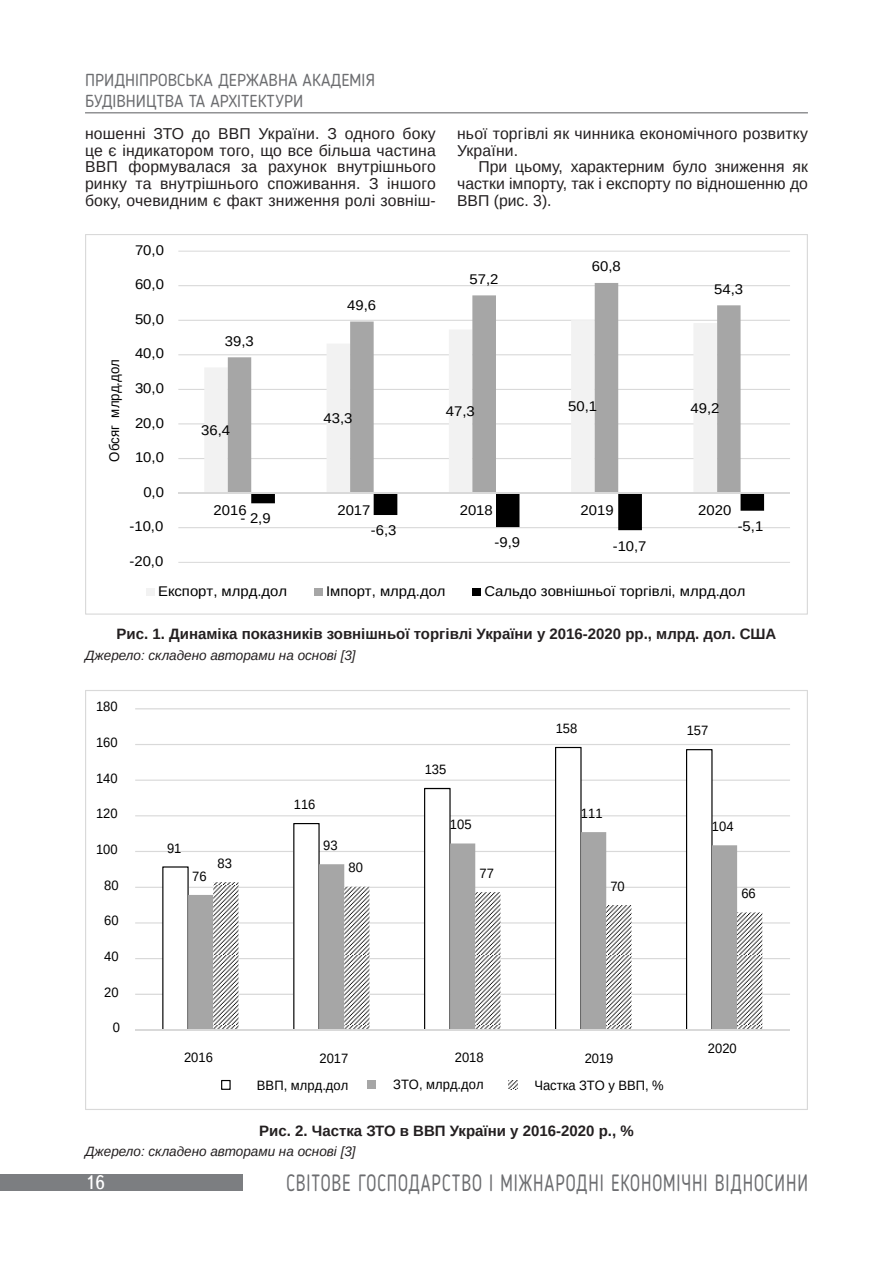
<style>
.page{position:relative;width:893px;height:1263px;background:#fff}
.page>*{position:absolute;margin:0;border:0;box-sizing:border-box;transform-origin:0 0}
.t1{font:23.4px "Blogger Sans";letter-spacing:.05em;color:#6c6d70;scale:.77 1}
.t2{font:19.5px "Ukrainian Text";color:#fff}
.t3{font:17.25px/20.7px "Blogger Sans";color:#6c6d70}
.Текст_основной_G{font:15.75px/16.6px "Arimo";letter-spacing:.01em;color:#231f20;text-align:justify}
.Рисунок{font:700 15px "Arimo";color:#231f20}
.t4{font:14.1px "Arimo";color:#000;scale:1.06 1}
.t5{font:13.95px "Arimo";letter-spacing:.005em;color:#000;scale:.95 1}
.t6{font:13.5px/27.3px "Arimo";color:#000;text-align:right;scale:.96 1}
.Джерело{font:italic 13.5px "Arimo";color:#231f20}
</style>
<div class="page">
<hr style="left:85px;top:112px;width:723px;height:1px;background:#6c6d70">
<div style="left:0;top:1173px;width:242px;height:17px;background:#7c7e81"></div>
<hr style="left:178px;top:562px;width:612px;height:1px;background:#d9d9d9">
<hr style="left:178px;top:527px;width:612px;height:1px;background:#d9d9d9">
<hr style="left:178px;top:458px;width:612px;height:1px;background:#d9d9d9">
<hr style="left:178px;top:423px;width:612px;height:1px;background:#d9d9d9">
<hr style="left:178px;top:389px;width:612px;height:1px;background:#d9d9d9">
<hr style="left:178px;top:354px;width:612px;height:1px;background:#d9d9d9">
<hr style="left:178px;top:320px;width:612px;height:1px;background:#d9d9d9">
<hr style="left:178px;top:285px;width:612px;height:1px;background:#d9d9d9">
<hr style="left:178px;top:251px;width:612px;height:1px;background:#d9d9d9">
<svg style="left:204px;top:355px;width:24px;height:137px;fill:#f2f2f2"></svg>
<svg style="left:228px;top:283px;width:513px;height:209px"></svg>
<svg style="left:251px;top:494px;width:513px;height:36px"></svg>
<hr style="left:178px;top:492px;width:612px;height:2px;background:#d9d9d9">
<div style="left:146px;top:588px;width:8px;height:8px;background:#f2f2f2"></div>
<div style="left:314px;top:588px;width:9px;height:8px;background:#a6a6a6"></div>
<div style="left:473px;top:588px;width:8px;height:8px;background:#000"></div>
<hr style="left:135px;top:994px;width:655px;height:1px;background:#d9d9d9">
<hr style="left:135px;top:958px;width:655px;height:1px;background:#d9d9d9">
<hr style="left:135px;top:922px;width:655px;height:1px;background:#d9d9d9">
<hr style="left:135px;top:887px;width:655px;height:1px;background:#d9d9d9">
<hr style="left:135px;top:851px;width:655px;height:1px;background:#d9d9d9">
<hr style="left:135px;top:815px;width:655px;height:1px;background:#d9d9d9">
<hr style="left:135px;top:779px;width:655px;height:2px;background:#d9d9d9">
<hr style="left:135px;top:744px;width:655px;height:1px;background:#d9d9d9">
<hr style="left:135px;top:708px;width:655px;height:1px;background:#d9d9d9">
<svg style="left:162px;top:866px;width:26px;height:163px"></svg>
<svg style="left:293px;top:823px;width:27px;height:9px"></svg>
<svg style="left:424px;top:788px;width:27px;height:44px"></svg>
<svg style="left:555px;top:747px;width:27px;height:85px"></svg>
<svg style="left:686px;top:749px;width:26px;height:83px"></svg>
<svg style="left:188px;top:832px;width:549px;height:197px"></svg>
<svg style="left:213px;top:882px;width:549px;height:147px"></svg>
<hr style="left:135px;top:1029px;width:655px;height:1px;background:#d9d9d9">
<svg style="left:221px;top:1080px;width:10px;height:10px"></svg>
<div style="left:367px;top:1080px;width:8px;height:9px;background:#a6a6a6"></div>
<svg style="left:509px;top:1080px;width:8px;height:9px"></svg>
<p class="t3" style="left:85px;top:69px;width:291px">ПРИДНІПРОВСЬКА ДЕРЖАВНА АКАДЕМІЯ<br>БУДІВНИЦТВА ТА АРХІТЕКТУРИ</p>
<p class="Текст_основной_G" style="left:85px;top:125px;width:352px">ношенні ЗТО до ВВП України. З одного боку це є індикатором того, що все більша частина ВВП формувалася за рахунок внутрішнього ринку та внутрішнього споживання. З іншого боку, очевидним є факт зниження ролі зовніш-</p>
<p class="Текст_основной_G" style="left:457px;top:125px;width:352px">ньої торгівлі як чинника економічного розвитку<br>України.</p>
<p class="Текст_основной_G" style="left:457px;top:159px;width:352px;text-indent:21px">При цьому, характерним було зниження як частки імпорту, так і експорту по відношенню до ВВП (рис. 3).</p>
<p class="t5" style="left:106px;top:462px;width:110px;rotate:-90deg">Обсяг млрд.дол</p>
<p class="t4" style="left:135px;top:242px;width:29px">70,0</p>
<p class="t4" style="left:135px;top:277px;width:29px">60,0</p>
<p class="t4" style="left:135px;top:311px;width:29px">50,0</p>
<p class="t4" style="left:135px;top:346px;width:29px">40,0</p>
<p class="t4" style="left:135px;top:380px;width:29px">30,0</p>
<p class="t4" style="left:135px;top:415px;width:29px">20,0</p>
<p class="t4" style="left:135px;top:449px;width:29px">10,0</p>
<p class="t4" style="left:143px;top:484px;width:21px">0,0</p>
<p class="t4" style="left:129px;top:518px;width:33px">-10,0</p>
<p class="t4" style="left:129px;top:553px;width:33px">-20,0</p>
<p class="t4" style="left:225px;top:333px;width:29px">39,3</p>
<p class="t4" style="left:201px;top:422px;width:29px">36,4</p>
<p class="t4" style="left:347px;top:297px;width:29px">49,6</p>
<p class="t4" style="left:324px;top:410px;width:29px">43,3</p>
<p class="t4" style="left:469px;top:271px;width:29px">57,2</p>
<p class="t4" style="left:592px;top:259px;width:29px">60,8</p>
<p class="t4" style="left:714px;top:281px;width:29px">54,3</p>
<p class="t4" style="left:446px;top:403px;width:29px">47,3</p>
<p class="t4" style="left:568px;top:398px;width:29px">50,1</p>
<p class="t4" style="left:690px;top:400px;width:29px">49,2</p>
<p class="t4" style="left:214px;top:502px;width:33px">2016</p>
<p class="t4" style="left:337px;top:502px;width:33px">2017</p>
<p class="t4" style="left:460px;top:502px;width:33px">2018</p>
<p class="t4" style="left:581px;top:502px;width:33px">2019</p>
<p class="t4" style="left:698px;top:502px;width:33px">2020</p>
<p class="t4" style="left:240px;top:511px;width:30px">- 2,9</p>
<p class="t4" style="left:738px;top:518px;width:26px">-5,1</p>
<p class="t4" style="left:371px;top:522px;width:26px">-6,3</p>
<p class="t4" style="left:495px;top:535px;width:26px">-9,9</p>
<p class="t4" style="left:613px;top:538px;width:33px">-10,7</p>
<p class="t4" style="left:158px;top:583px;width:123px">Експорт, млрд.дол</p>
<p class="t4" style="left:326px;top:583px;width:114px">Імпорт, млрд.дол</p>
<p class="t4" style="left:484px;top:583px;width:248px">Сальдо зовнішньої торгівлі, млрд.дол</p>
<p class="Рисунок" style="left:117px;top:624px;width:661px">Рис. 1. Динаміка показників зовнішньої торгівлі України у 2016-2020 рр., млрд. дол. США</p>
<p class="Джерело" style="left:85px;top:646px;width:272px">Джерело: складено авторами на основі [3]</p>
<p class="t6" style="left:96px;top:693px;width:24px">180</p>
<p class="t6" style="left:96px;top:728px;width:24px">160</p>
<p class="t6" style="left:96px;top:764px;width:24px">140</p>
<p class="t6" style="left:96px;top:800px;width:24px">120</p>
<p class="t6" style="left:96px;top:836px;width:24px">100</p>
<p class="t6" style="left:104px;top:871px;width:17px">80</p>
<p class="t6" style="left:104px;top:907px;width:17px">60</p>
<p class="t6" style="left:104px;top:943px;width:17px">40</p>
<p class="t6" style="left:104px;top:978px;width:17px">20</p>
<p class="t6" style="left:113px;top:1014px;width:9px">0</p>
<p class="t6" style="left:294px;top:791px;width:24px">116</p>
<p class="t6" style="left:167px;top:834px;width:17px">91</p>
<p class="t6" style="left:192px;top:862px;width:17px">76</p>
<p class="t6" style="left:323px;top:832px;width:17px">93</p>
<p class="t6" style="left:218px;top:850px;width:17px">83</p>
<p class="t6" style="left:348px;top:854px;width:17px">80</p>
<p class="t6" style="left:425px;top:756px;width:24px">135</p>
<p class="t6" style="left:450px;top:811px;width:24px">105</p>
<p class="t6" style="left:479px;top:860px;width:17px">77</p>
<p class="t6" style="left:556px;top:715px;width:24px">158</p>
<p class="t6" style="left:687px;top:717px;width:24px">157</p>
<p class="t6" style="left:581px;top:800px;width:24px">111</p>
<p class="t6" style="left:610px;top:872px;width:17px">70</p>
<p class="t6" style="left:712px;top:813px;width:24px">104</p>
<p class="t6" style="left:741px;top:880px;width:17px">66</p>
<p class="t6" style="left:184px;top:1043px;width:32px">2016</p>
<p class="t6" style="left:257px;top:1045px;width:97px">2017<br>ВВП, млрд.дол</p>
<p class="t6" style="left:393px;top:1043px;width:96px">2018<br>ЗТО, млрд.дол</p>
<p class="t6" style="left:534px;top:1045px;width:136px;text-align:center">2019<br>Частка ЗТО у ВВП, %</p>
<p class="t6" style="left:708px;top:1034px;width:32px">2020</p>
<p class="Рисунок" style="left:259px;top:1120px;width:376px">Рис. 2. Частка ЗТО в ВВП України у 2016-2020 р., %</p>
<p class="Джерело" style="left:85px;top:1143px;width:272px">Джерело: складено авторами на основі [3]</p>
<p class="t2" style="left:85px;top:1172px;width:22px">16</p>
<h1 class="t1" style="left:286px;top:1168px;width:679px">СВІТОВЕ ГОСПОДАРСТВО І МІЖНАРОДНІ ЕКОНОМІЧНІ ВІДНОСИНИ</h1>
</div>
